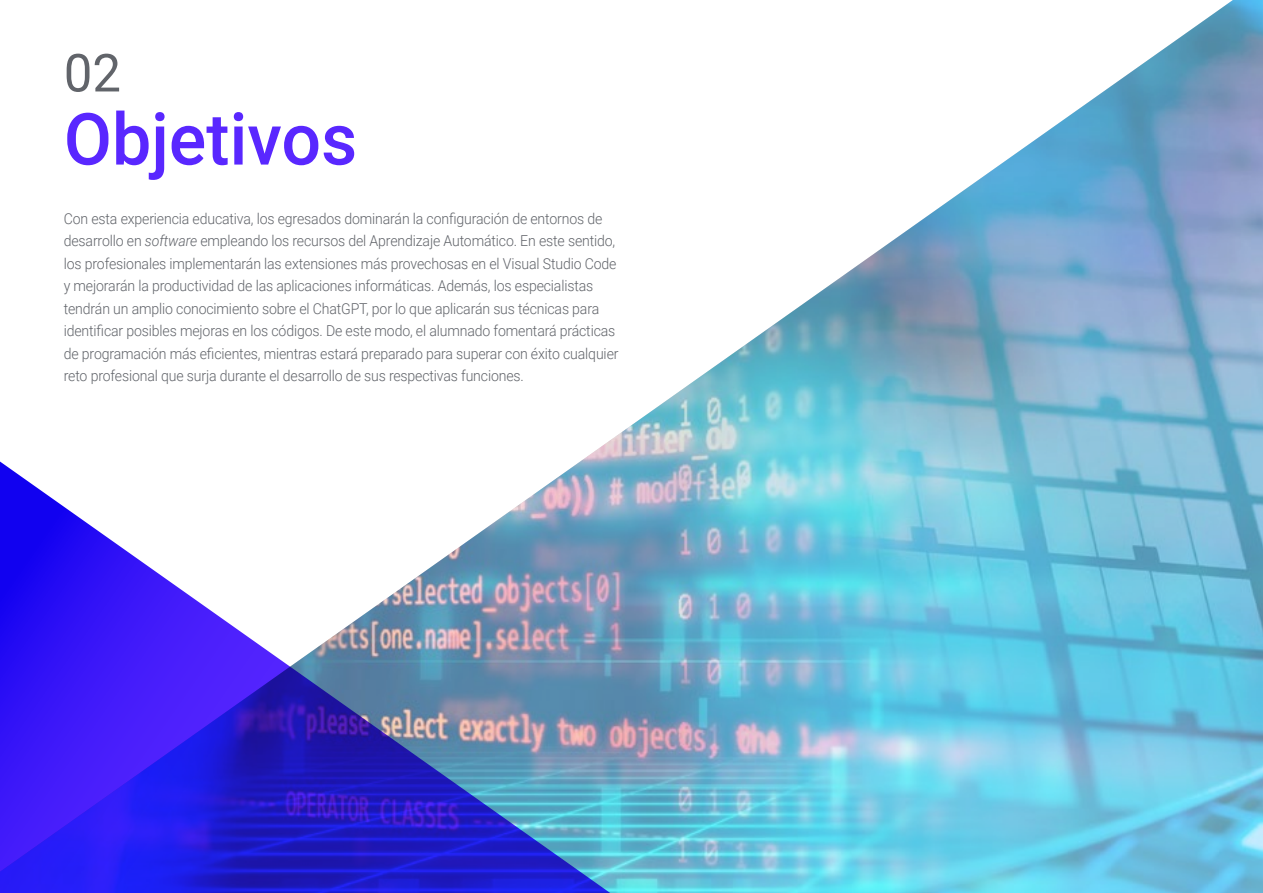
<style>
.page{position:relative;width:1263px;height:893px;background:#fff}
.page>*{position:absolute;margin:0;border:0;box-sizing:border-box;transform-origin:0 0}
.t1{font:500 72px "Roboto";color:#5927ff}
.t2{font:52.5px "Roboto";color:#61646a}
.t3{font:300 15px/22.5px "Roboto";letter-spacing:-.01em;color:#61646a;scale:.94 1}
.s1{font-style:italic}
</style>
<div class="page">
<img style="left:602px;top:0;width:661px;height:893px">
<svg style="left:0;top:446px;width:640px;height:447px"></svg>
<h2 class="t2" style="left:64px;top:36px;width:59px">02</h2>
<h1 class="t1" style="left:64px;top:89px;width:295px">Objetivos</h1>
<p class="t3" style="left:64px;top:207px;width:592px">Con esta experiencia educativa, los egresados dominarán la configuración de entornos de desarrollo en <span class="s1">software</span> empleando los recursos del Aprendizaje Automático. En este sentido, los profesionales implementarán las extensiones más provechosas en el Visual Studio Code y mejorarán la productividad de las aplicaciones informáticas. Además, los especialistas tendrán un amplio conocimiento sobre el ChatGPT, por lo que aplicarán sus técnicas para identificar posibles mejoras en los códigos. De este modo, el alumnado fomentará prácticas de programación más eficientes, mientras estará preparado para superar con éxito cualquier reto profesional que surja durante el desarrollo de sus respectivas funciones.</p>
</div>
